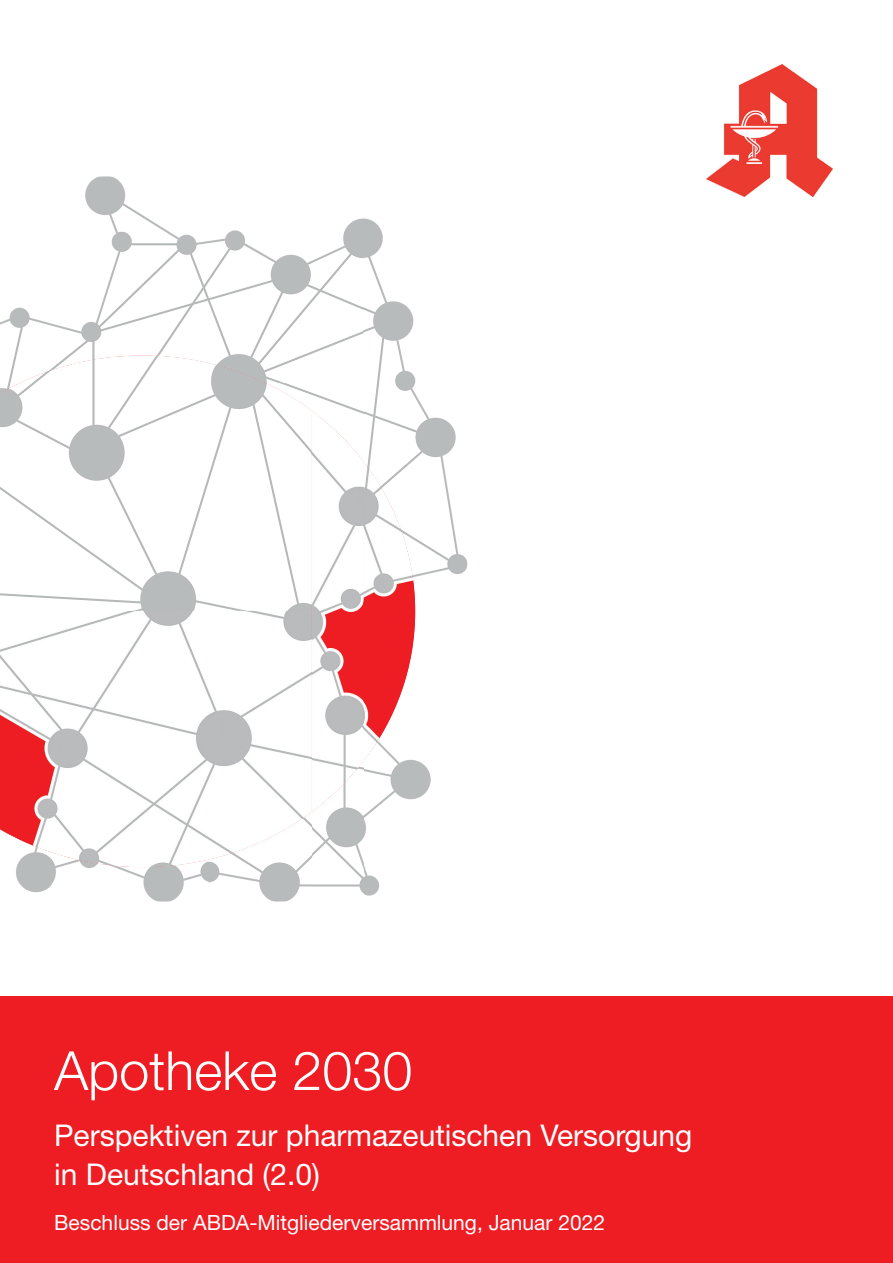
<style>
.page{position:relative;width:893px;height:1263px;background:#fff}
.page>*{position:absolute;margin:0;border:0;box-sizing:border-box;transform-origin:0 0}
.t1{font:300 54px "Helvetica Neue LT Std";color:#fff}
.t2{font:30px/39px "Helvetica Neue LT Std";color:#fff}
.t3{font:21px "Helvetica Neue LT Std";color:#fff}
</style>
<div class="page">
<img style="left:706px;top:65px;width:127px;height:131px">
<div style="left:0;top:996px;width:893px;height:267px;background:#ee1d23"></div>
<img style="left:0;top:176px;width:363px;height:179px">
<img style="left:363px;top:218px;width:104px;height:678px">
<img style="left:312px;top:383px;width:52px;height:27px">
<img style="left:312px;top:812px;width:52px;height:84px">
<img style="left:16px;top:867px;width:35px;height:26px">
<img style="left:208px;top:867px;width:104px;height:34px">
<img style="left:51px;top:867px;width:157px;height:34px">
<img style="left:0;top:355px;width:312px;height:512px">
<img style="left:311px;top:410px;width:53px;height:402px">
<img style="left:363px;top:461px;width:52px;height:300px">
<h1 class="t1" style="left:54px;top:1038px;width:360px">Apotheke 2030</h1>
<p class="t2" style="left:54px;top:1115px;width:640px">Perspektiven zur pharmazeutischen Versorgung in Deutschland (2.0)</p>
<p class="t3" style="left:54px;top:1209px;width:552px">Beschluss der ABDA-Mitgliederversammlung, Januar 2022</p>
</div>
